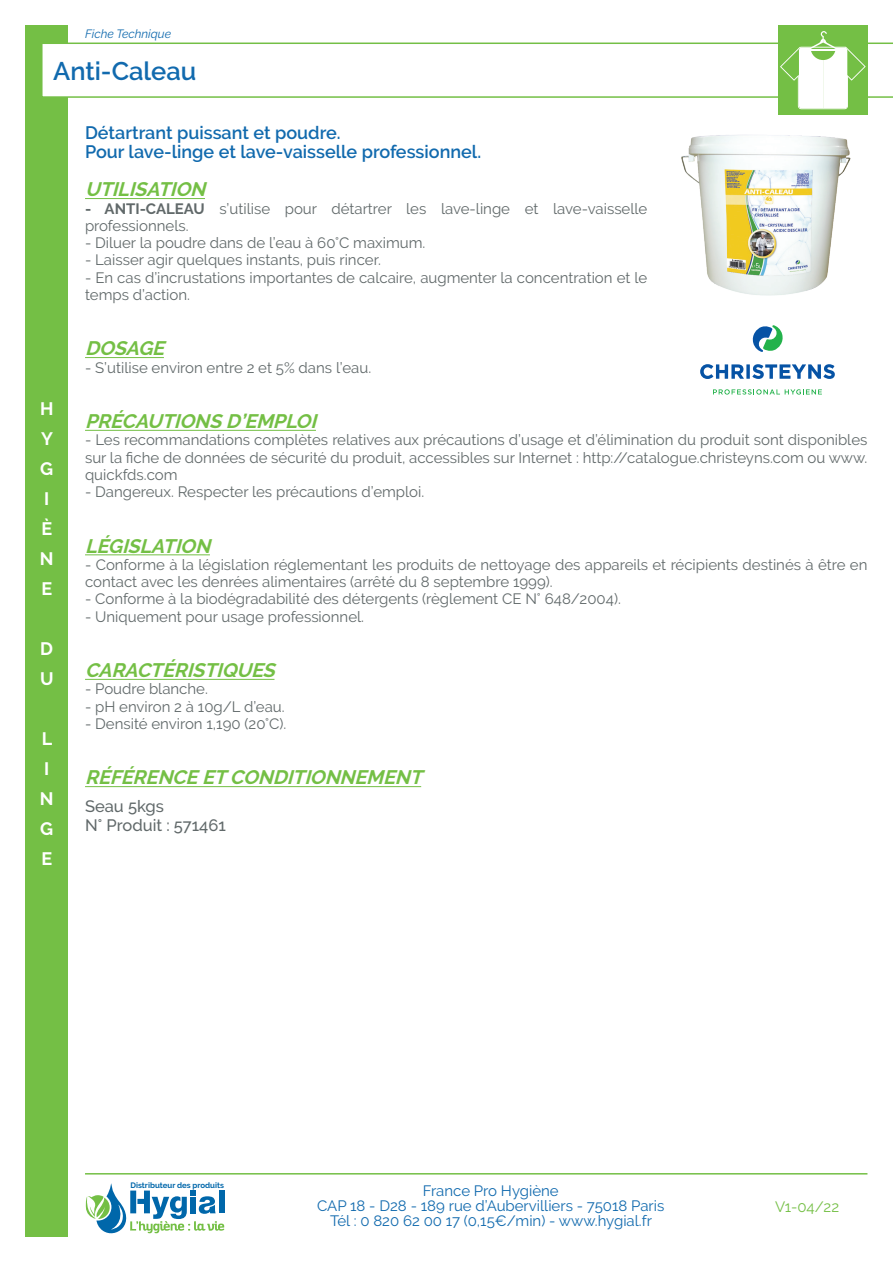
<style>
.page{position:relative;width:893px;height:1263px;background:#fff}
.page>*{position:absolute;margin:0;border:0;box-sizing:border-box;transform-origin:0 0}
.t1{font:600 25.5px "Raleway";color:#116aae}
.t2{font:italic 700 19.5px "Raleway";color:#74bf45}
.t3{font:600 18px/19.5px "Raleway";color:#116aae}
.t4{font:700 18px/30px "Raleway";color:#fff}
.t5{font:500 16.5px/19.5px "Raleway";color:#61696a}
.t6{font:15px/17.2px "Raleway";color:#61696a}
.t7{font:15px/15px "Raleway";color:#116aae;text-align:center}
.t8{font:15px "Raleway";color:#74bf45}
.t9{font:italic 12px "Raleway";color:#116aae}
.t10{font:700 7.8px "Raleway";color:#0067aa}
.s1{font-weight:700}
</style>
<div class="page">
<hr style="left:85px;top:1173px;width:782px;height:1px;background:#74bf45">
<div style="left:26px;top:26px;width:42px;height:1211px;background:#74bf45"></div>
<svg style="left:85px;top:1183px;width:139px;height:50px"></svg>
<svg style="left:42px;top:43px;width:851px;height:55px"></svg>
<div style="left:778px;top:26px;width:89px;height:89px;background:#74bf45"></div>
<hr style="left:85px;top:198px;width:120px;height:1px;background:#74bf45">
<hr style="left:85px;top:357px;width:79px;height:1px;background:#74bf45">
<hr style="left:85px;top:430px;width:231px;height:1px;background:#74bf45">
<hr style="left:85px;top:554px;width:125px;height:1px;background:#74bf45">
<hr style="left:85px;top:679px;width:189px;height:1px;background:#74bf45">
<hr style="left:85px;top:786px;width:336px;height:1px;background:#74bf45">
<img style="left:681px;top:135px;width:170px;height:161px">
<svg style="left:752px;top:325px;width:31px;height:27px"></svg>
<svg style="left:700px;top:364px;width:135px;height:15px"></svg>
<svg style="left:713px;top:389px;width:109px;height:6px"></svg>
<svg style="left:780px;top:31px;width:86px;height:78px"></svg>
<p class="t9" style="left:85px;top:27px;width:88px">Fiche Technique</p>
<h1 class="t1" style="left:53px;top:56px;width:145px">Anti-Caleau</h1>
<p class="t4" style="left:40px;top:394px;width:15px">H<br>Y<br>G<br>I<br>È<br>N<br>E</p>
<p class="t4" style="left:40px;top:634px;width:15px">D<br>U</p>
<p class="t4" style="left:40px;top:724px;width:15px">L<br>I<br>N<br>G<br>E</p>
<p class="t3" style="left:85px;top:122px;width:398px">Détartrant puissant et poudre.<br>Pour lave-linge et lave-vaisselle professionnel.</p>
<h2 class="t2" style="left:85px;top:178px;width:127px">UTILISATION</h2>
<p class="t6" style="left:85px;top:200px;width:564px"><span class="s1">- ANTI-CALEAU</span> s’utilise pour détartrer les lave-linge et lave-vaisselle professionnels.</p>
<p class="t6" style="left:85px;top:234px;width:342px">- Diluer la poudre dans de l’eau à 60°C maximum.</p>
<p class="t6" style="left:85px;top:251px;width:298px">- Laisser agir quelques instants, puis rincer.</p>
<p class="t6" style="left:85px;top:269px;width:564px">- En cas d’incrustations importantes de calcaire, augmenter la concentration et le temps d’action.</p>
<h2 class="t2" style="left:85px;top:337px;width:86px">DOSAGE</h2>
<p class="t6" style="left:85px;top:359px;width:288px">- S’utilise environ entre 2 et 5% dans l’eau.</p>
<h2 class="t2" style="left:85px;top:410px;width:238px">PRÉCAUTIONS D’EMPLOI</h2>
<p class="t6" style="left:85px;top:431px;width:784px;text-align:justify">- Les recommandations complètes relatives aux précautions d’usage et d’élimination du produit sont disponibles sur la fiche de données de sécurité du produit, accessibles sur Internet : http://catalogue.christeyns.com ou www. quickfds.com</p>
<p class="t6" style="left:85px;top:483px;width:341px">- Dangereux. Respecter les précautions d’emploi.</p>
<h2 class="t2" style="left:85px;top:535px;width:132px">LÉGISLATION</h2>
<p class="t6" style="left:85px;top:556px;width:784px">- Conforme à la législation réglementant les produits de nettoyage des appareils et récipients destinés à être en contact avec les denrées alimentaires (arrêté du 8 septembre 1999).</p>
<p class="t6" style="left:85px;top:590px;width:537px">- Conforme à la biodégradabilité des détergents (règlement CE N° 648/2004).</p>
<p class="t6" style="left:85px;top:608px;width:280px">- Uniquement pour usage professionnel.</p>
<h2 class="t2" style="left:85px;top:659px;width:197px">CARACTÉRISTIQUES</h2>
<p class="t6" style="left:85px;top:680px;width:124px">- Poudre blanche.</p>
<p class="t6" style="left:85px;top:698px;width:201px">- pH environ 2 à 10g/L d’eau.</p>
<p class="t6" style="left:85px;top:715px;width:203px">- Densité environ 1,190 (20°C).</p>
<h2 class="t2" style="left:85px;top:766px;width:344px">RÉFÉRENCE ETCONDITIONNEMENT</h2>
<p class="t5" style="left:85px;top:796px;width:142px">Seau 5kgs<br>N° Produit : 571461</p>
<p class="t10" style="left:130px;top:1180px;width:95px">Distributeur des produits</p>
<p class="t7" style="left:317px;top:1183px;width:349px">France Pro Hygiène<br>CAP 18 - D28 - 189 rue d’Aubervilliers - 75018 Paris<br>Tél : 0 820 62 00 17 (0,15€/min) - www.hygial.fr</p>
<p class="t8" style="left:775px;top:1198px;width:66px">V1-04/22</p>
</div>
